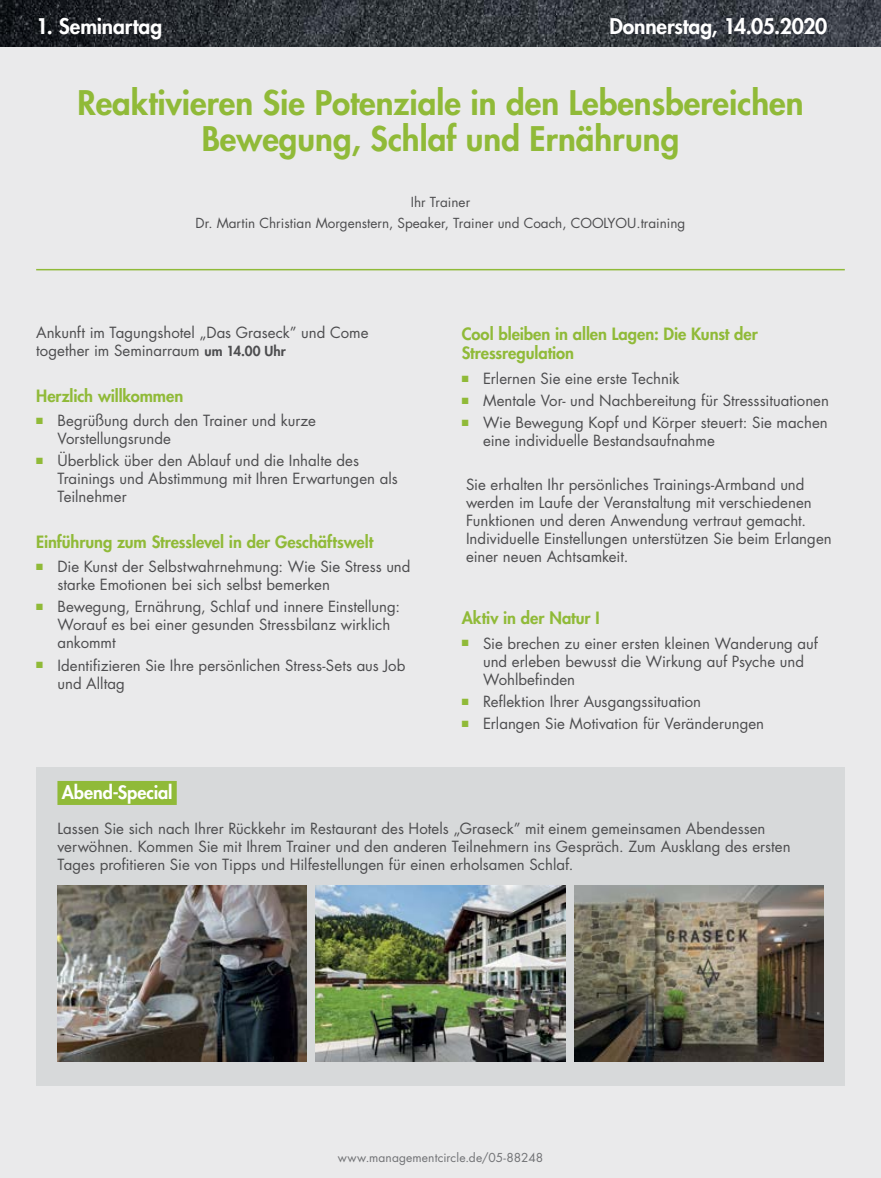
<style>
.page{position:relative;width:881px;height:1178px;background:#fff}
.page>*{position:absolute;margin:0;border:0;box-sizing:border-box;transform-origin:0 0}
.t1{font:800 33px/36px "Futura Std";color:#90ba38;text-align:center}
.t2{font:800 21px "Futura Std";letter-spacing:-.005em;color:#fff}
.t3{font:800 18px "Futura Std";letter-spacing:-.005em;color:#fff}
.t4{font:800 16.5px/19.8px "Futura Std";letter-spacing:-.005em;color:#90ba38}
.t5{font:15px/18px "Futura Std";color:#4d4d4f}
.t6{font:13.5px/20.4px "Futura Std";color:#4d4d4f;text-align:center}
.t7{font:12px "Futura Std";letter-spacing:.01em;color:#717275}
.s1{font-weight:800;font-size:13.5px}
.s2{color:#90ba38}
</style>
<div class="page">
<div style="left:0;top:0;width:880px;height:1178px;background:#eaeaeb"></div>
<img style="left:0;top:0;width:880px;height:47px">
<hr style="left:36px;top:269px;width:808px;height:1px;background:#90ba38">
<div style="left:36px;top:767px;width:808px;height:319px;background:#d7d9da"></div>
<div style="left:57px;top:781px;width:120px;height:24px;background:#90ba38"></div>
<img style="left:57px;top:886px;width:249px;height:175px">
<img style="left:316px;top:886px;width:248px;height:175px">
<img style="left:574px;top:886px;width:249px;height:175px">
<h2 class="t2" style="left:36px;top:13px;width:127px">1. Seminartag</h2>
<h2 class="t2" style="left:609px;top:13px;width:219px">Donnerstag, 14.05.2020</h2>
<h1 class="t1" style="left:77px;top:85px;width:727px">Reaktivieren Sie Potenziale in den Lebensbereichen<br>Bewegung, Schlaf und Ernährung</h1>
<p class="t6" style="left:195px;top:192px;width:491px">Ihr Trainer<br>Dr. Martin Christian Morgenstern, Speaker, Trainer und Coach, COOLYOU.training</p>
<p class="t5" style="left:36px;top:324px;width:334px">Ankunft im Tagungshotel „Das Graseck” und Come together im Seminarraum <span class="s1">um 14.00 Uhr</span></p>
<p class="t4" style="left:36px;top:386px;width:149px">Herzlich willkommen</p>
<p class="t5" style="left:57px;top:412px;width:260px;text-indent:-21px"><span class="s2">■</span> Begrüßung durch den Trainer und kurze<br>Vorstellungsrunde</p>
<p class="t5" style="left:57px;top:452px;width:341px;text-indent:-21px"><span class="s2">■</span> Überblick über den Ablauf und die Inhalte des<br>Trainings und Abstimmung mit Ihren Erwartungen als<br>Teilnehmer</p>
<p class="t4" style="left:36px;top:532px;width:338px">Einführung zum Stresslevel in der Geschäftswelt</p>
<p class="t5" style="left:57px;top:558px;width:354px;text-indent:-21px"><span class="s2">■</span> Die Kunst der Selbstwahrnehmung: Wie Sie Stress und starke Emotionen bei sich selbst bemerken</p>
<p class="t5" style="left:57px;top:598px;width:344px;text-indent:-21px"><span class="s2">■</span> Bewegung, Ernährung, Schlaf und innere Einstellung:<br>Worauf es bei einer gesunden Stressbilanz wirklich ankommt</p>
<p class="t5" style="left:57px;top:656px;width:349px;text-indent:-21px"><span class="s2">■</span> Identifizieren Sie Ihre persönlichen Stress-Sets aus Job und Alltag</p>
<p class="t4" style="left:461px;top:324px;width:297px">Cool bleiben in allen Lagen: Die Kunst der<br>Stressregulation</p>
<p class="t5" style="left:461px;top:369px;width:219px"><span class="s2">■</span> Erlernen Sie eine erste Technik</p>
<p class="t5" style="left:461px;top:392px;width:368px"><span class="s2">■</span> Mentale Vor- und Nachbereitung für Stresssituationen</p>
<p class="t5" style="left:483px;top:414px;width:346px;text-indent:-21px"><span class="s2">■</span> Wie Bewegung Kopf und Körper steuert: Sie machen eine individuelle Bestandsaufnahme</p>
<p class="t5" style="left:466px;top:475px;width:367px">Sie erhalten Ihr persönliches Trainings-Armband und werden im Laufe der Veranstaltung mit verschiedenen Funktionen und deren Anwendung vertraut gemacht.<br>Individuelle Einstellungen unterstützen Sie beim Erlangen einer neuen Achtsamkeit.</p>
<p class="t4" style="left:461px;top:608px;width:139px">Aktiv in der Natur I</p>
<p class="t5" style="left:483px;top:634px;width:336px;text-indent:-21px"><span class="s2">■</span> Sie brechen zu einer ersten kleinen Wanderung auf und erleben bewusst die Wirkung auf Psyche und<br>Wohlbefinden</p>
<p class="t5" style="left:461px;top:692px;width:241px"><span class="s2">■</span> Reflektion Ihrer Ausgangssituation</p>
<p class="t5" style="left:461px;top:715px;width:304px"><span class="s2">■</span> Erlangen Sie Motivation für Veränderungen</p>
<p class="t3" style="left:62px;top:781px;width:112px">Abend-Special</p>
<p class="t5" style="left:57px;top:820px;width:734px">Lassen Sie sich nach Ihrer Rückkehr im Restaurant des Hotels „Graseck” mit einem gemeinsamen Abendessen verwöhnen. Kommen Sie mit Ihrem Trainer und den anderen Teilnehmern ins Gespräch. Zum Ausklang des ersten<br>Tages profitieren Sie von Tipps und Hilfestellungen für einen erholsamen Schlaf.</p>
<p class="t7" style="left:338px;top:1149px;width:206px">www.managementcircle.de/05-88248</p>
</div>
